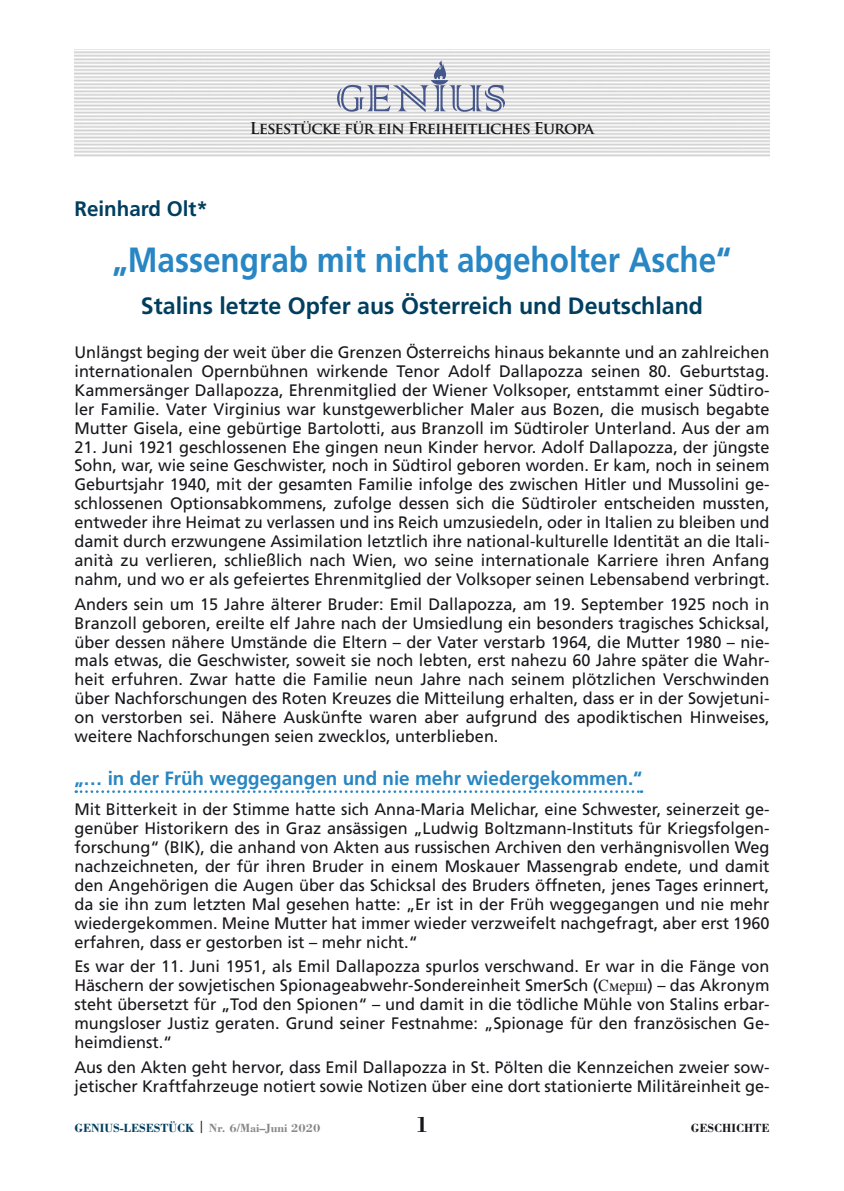
<style>
.page{position:relative;width:844px;height:1191px;background:#fff}
.page>*{position:absolute;margin:0;border:0;box-sizing:border-box;transform-origin:0 0}
.Beitrag_Titel{font:700 35px "Frutiger LT Std";color:#2786c3;scale:.9 1}
.Beitrag_Untertitel{font:700 23.62px "Frutiger LT Std";color:#003e5f}
.Fußzeile{font:700 22.75px "Bodoni Std";color:#1a171c}
.Beitrag_Autor{font:700 21px "Frutiger LT Std";color:#003e5f}
.Zwischentitel{font:700 19.25px "Frutiger LT Std";color:#2786c3}
.Normal_nach_Titel_Un{font:16.62px/18.9px "Frutiger LT Std";color:#1a171c;text-align:justify}
.t1{font:700 15.92px "Trajan Pro";letter-spacing:-.05em;color:#1a171c}
.Fußzeile-2{font:700 12.25px "Bodoni Std";color:#87888a}
.Fußzeile-3{font:700 12.25px "Bodoni Std";color:#1a171c}
.s1{font-family:"Times New Roman"}
.s2{color:#003e5f}
.s3{color:#1a171c}
</style>
<div class="page">
<img style="left:337px;top:59px;width:168px;height:53px">
<img style="left:429px;top:59px;width:22px;height:22px">
<svg style="left:76px;top:790px;width:566px;height:3px"></svg>
<p class="t1" style="left:250px;top:118px;width:346px">Lesestücke für ein Freiheitliches Europa</p>
<p class="Beitrag_Autor" style="left:74px;top:197px;width:135px">Reinhard Olt*</p>
<p class="Beitrag_Titel" style="left:112px;top:239px;width:689px">„Massengrab mit nicht abgeholter Asche“</p>
<p class="Beitrag_Untertitel" style="left:141px;top:291px;width:563px">Stalins letzte Opfer aus Österreich und Deutschland</p>
<p class="Normal_nach_Titel_Un" style="left:74px;top:343px;width:696px">Unlängst beging der weit über die Grenzen Österreichs hinaus bekannte und an zahlreichen internationalen Opernbühnen wirkende Tenor Adolf Dallapozza seinen 80. Geburtstag.<br>Kammersänger Dallapozza, Ehrenmitglied der Wiener Volksoper, entstammt einer Südtiro&shy;ler Familie. Vater Virginius war kunstgewerblicher Maler aus Bozen, die musisch begabte Mutter Gisela, eine gebürtige Bartolotti, aus Branzoll im Südtiroler Unterland. Aus der am</p>
<p class="Normal_nach_Titel_Un" style="left:74px;top:437px;width:696px">21. Juni 1921 geschlossenen Ehe gingen neun Kinder hervor. Adolf Dallapozza, der jüngste Sohn, war, wie seine Geschwister, noch in Südtirol geboren worden. Er kam, noch in seinem Geburtsjahr 1940, mit der gesamten Familie infolge des zwischen Hitler und Mussolini ge&shy;schlossenen Optionsabkommens, zufolge dessen sich die Südtiroler entscheiden mussten, entweder ihre Heimat zu verlassen und ins Reich umzusiedeln, oder in Italien zu bleiben und damit durch erzwungene Assimilation letztlich ihre national-kulturelle Identität an die Itali&shy;anità zu verlieren, schließlich nach Wien, wo seine internationale Karriere ihren Anfang nahm, und wo er als gefeiertes Ehrenmitglied der Volksoper seinen Lebensabend verbringt.</p>
<p class="Normal_nach_Titel_Un" style="left:74px;top:594px;width:696px">Anders sein um 15 Jahre älterer Bruder: Emil Dallapozza, am 19. September 1925 noch in Branzoll geboren, ereilte elf Jahre nach der Umsiedlung ein besonders tragisches Schicksal, über dessen nähere Umstände die Eltern – der Vater verstarb 1964, die Mutter 1980 – nie&shy;mals etwas, die Geschwister, soweit sie noch lebten, erst nahezu 60 Jahre später die Wahr&shy;heit erfuhren. Zwar hatte die Familie neun Jahre nach seinem plötzlichen Verschwinden über Nachforschungen des Roten Kreuzes die Mitteilung erhalten, dass er in der Sowjetuni&shy;on verstorben sei. Nähere Auskünfte waren aber aufgrund des apodiktischen Hinweises, weitere Nachforschungen seien zwecklos, unterblieben.</p>
<p class="Zwischentitel" style="left:74px;top:767px;width:569px">„… in der Früh weggegangen und nie mehr wiedergekommen.“</p>
<p class="Normal_nach_Titel_Un" style="left:74px;top:800px;width:696px">Mit Bitterkeit in der Stimme hatte sich Anna-Maria Melichar, eine Schwester, seinerzeit ge&shy;genüber Historikern des in Graz ansässigen „Ludwig Boltzmann-Instituts für Kriegsfolgen&shy;forschung“ (BIK), die anhand von Akten aus russischen Archiven den verhängnisvollen Weg nachzeichneten, der für ihren Bruder in einem Moskauer Massengrab endete, und damit den Angehörigen die Augen über das Schicksal des Bruders öffneten, jenes Tages erinnert, da sie ihn zum letzten Mal gesehen hatte: „Er ist in der Früh weggegangen und nie mehr wiedergekommen. Meine Mutter hat immer wieder verzweifelt nachgefragt, aber erst 1960 erfahren, dass er gestorben ist – mehr nicht.“</p>
<p class="Normal_nach_Titel_Un" style="left:74px;top:957px;width:696px">Es war der 11. Juni 1951, als Emil Dallapozza spurlos verschwand. Er war in die Fänge von Häschern der sowjetischen Spionageabwehr-Sondereinheit SmerSch (<span class="s1">Смерш</span>) – das Akronym steht übersetzt für „Tod den Spionen“ – und damit in die tödliche Mühle von Stalins erbar&shy;mungsloser Justiz geraten. Grund seiner Festnahme: „Spionage für den französischen Ge&shy;heimdienst.“</p>
<p class="Normal_nach_Titel_Un" style="left:74px;top:1057px;width:696px">Aus den Akten geht hervor, dass Emil Dallapozza in St. Pölten die Kennzeichen zweier sow&shy;jetischer Kraftfahrzeuge notiert sowie Notizen über eine dort stationierte Militäreinheit ge-</p>
<p class="Fußzeile-2" style="left:74px;top:1120px;width:247px"><span class="s2">GENIUS-LESESTÜCK</span> <span class="s3">|</span> Nr. 6/Mai–Juni 2020</p>
<p class="Fußzeile" style="left:415px;top:1110px;width:15px">1</p>
<p class="Fußzeile-3" style="left:690px;top:1120px;width:80px">GESCHICHTE</p>
</div>
